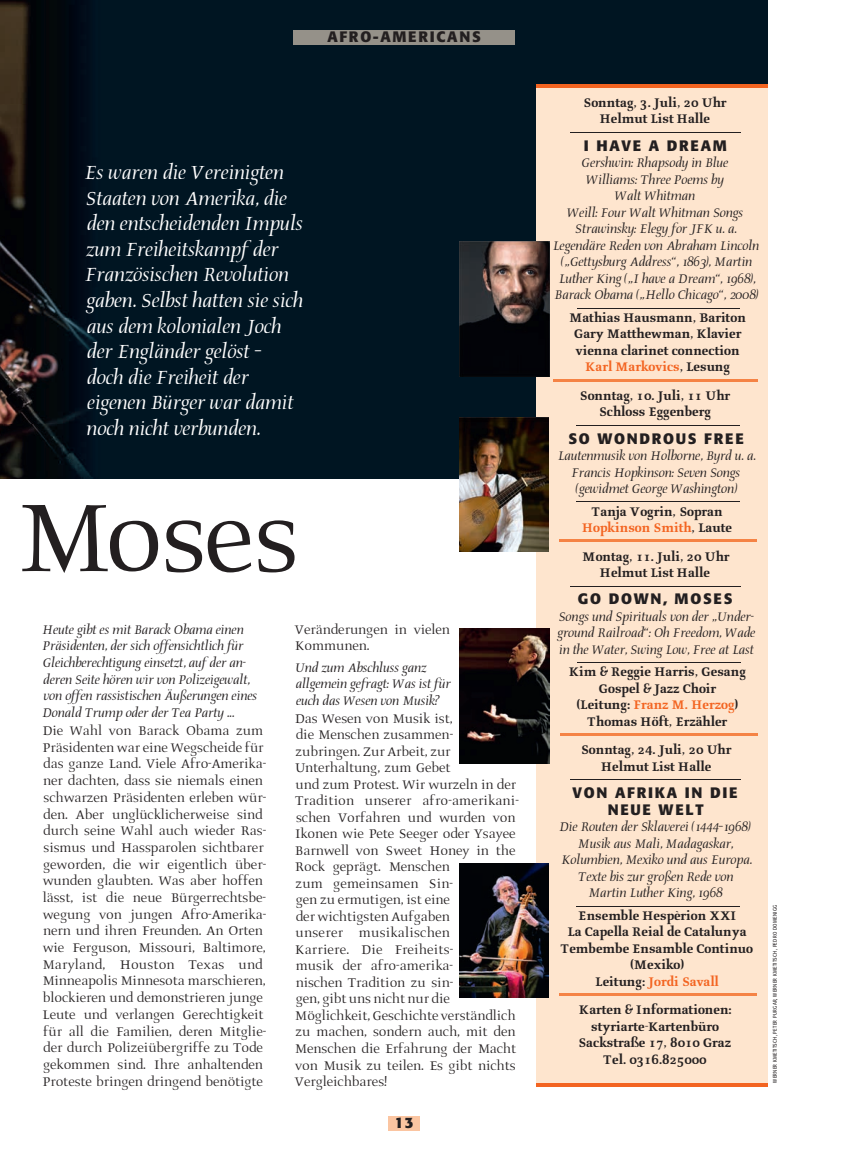
<style>
.page{position:relative;width:851px;height:1149px;background:#fff}
.page>*{position:absolute;margin:0;border:0;box-sizing:border-box;transform-origin:0 0}
.t1{font:121.5px "Styriarte Text";letter-spacing:-.02em;color:#231f20}
.t2{font:italic 24px/25.5px "Styriarte Text";color:#fff}
.t3{font:15.75px/16.5px "Styriarte Text";color:#231f20}
.t4{font:italic 15.75px/16.5px "Styriarte Text";color:#231f20;text-align:center}
.t5{font:700 15.75px/16.5px "Styriarte Text";color:#231f20;text-align:center}
.t6{font:700 15px/16.5px "Styriarte Formata";letter-spacing:.115em;color:#231f20;text-align:center}
.t7{font:5.25px "Styriarte Formata";letter-spacing:.065em;color:#231f20;scale:.85 1}
.s1{color:#f36421}
</style>
<div class="page">
<div style="left:388px;top:1115px;width:31px;height:15px;background:#fbc5a1"></div>
<div style="left:0;top:0;width:767px;height:478px;background:#001522"></div>
<div style="left:293px;top:30px;width:221px;height:15px;background:#959189"></div>
<div style="left:536px;top:87px;width:231px;height:555px;background:#fee5ce"></div>
<hr style="left:536px;top:85px;width:231px;height:3px;background:#f36421">
<div style="left:536px;top:638px;width:231px;height:445px;background:#fee5ce"></div>
<hr style="left:536px;top:1082px;width:231px;height:3px;background:#f36421">
<img style="left:0;top:478px;width:132px;height:1px">
<img style="left:0;top:0;width:96px;height:478px">
<hr style="left:570px;top:132px;width:170px;height:1px;background:#231f20">
<hr style="left:577px;top:308px;width:163px;height:1px;background:#231f20">
<hr style="left:553px;top:379px;width:204px;height:2px;background:#f58345">
<hr style="left:576px;top:425px;width:164px;height:1px;background:#231f20">
<hr style="left:576px;top:501px;width:164px;height:1px;background:#231f20">
<hr style="left:559px;top:539px;width:198px;height:3px;background:#f58345">
<hr style="left:570px;top:585px;width:170px;height:1px;background:#231f20">
<hr style="left:576px;top:662px;width:164px;height:1px;background:#231f20">
<hr style="left:559px;top:733px;width:198px;height:2px;background:#f58345">
<hr style="left:570px;top:779px;width:170px;height:1px;background:#231f20">
<hr style="left:576px;top:905px;width:164px;height:1px;background:#231f20">
<hr style="left:559px;top:993px;width:198px;height:2px;background:#f58345">
<img style="left:459px;top:863px;width:89px;height:134px">
<img style="left:459px;top:417px;width:89px;height:134px">
<img style="left:459px;top:241px;width:90px;height:135px">
<img style="left:459px;top:628px;width:90px;height:135px">
<p class="t6" style="left:327px;top:28px;width:155px">AFRO-AMERICANS</p>
<p class="t2" style="left:85px;top:158px;width:220px">Es waren die Vereinigten<br>Staaten von Amerika, die den entscheidenden Impuls zum Freiheitskampf der<br>Französischen Revolution gaben. Selbst hatten sie sich aus dem kolonialen Joch der Engländer gelöst –<br>doch die Freiheit der eigenen Bürger war damit noch nicht verbunden.</p>
<h1 class="t1" style="left:19px;top:485px;width:281px">Moses</h1>
<p class="t4" style="left:42px;top:619px;width:216px;text-align:left">Heute gibt es mit Barack Obama einen Präsidenten, der sich offensichtlich für Gleichberechtigung einsetzt, auf der an&shy;deren Seite hören wir von Polizeigewalt, von offen rassistischen Äußerungen eines Donald Trump oder der Tea Party ...</p>
<p class="t3" style="left:42px;top:722px;width:225px">Die Wahl von Barack Obama zum Präsidenten war eine Wegscheide für das ganze Land. Viele Afro-Amerika&shy;ner dachten, dass sie niemals einen schwarzen Präsidenten erleben wür&shy;den. Aber unglücklicherweise sind durch seine Wahl auch wieder Ras&shy;sismus und Hassparolen sichtbarer geworden, die wir eigentlich über&shy;wunden glaubten. Was aber hoffen lässt, ist die neue Bürgerrechtsbe&shy;wegung von jungen Afro-Amerika&shy;nern und ihren Freunden. An Orten wie Ferguson, Missouri, Baltimore, Maryland, Houston Texas und Minneapolis Minnesota marschieren, blockieren und demonstrieren junge Leute und verlangen Gerechtigkeit für all die Familien, deren Mitglie&shy;der durch Polizeiübergriffe zu Tode gekommen sind. Ihre anhaltenden Proteste bringen dringend benötigte</p>
<p class="t3" style="left:295px;top:621px;width:156px">Veränderungen in vielen<br>Kommunen.</p>
<p class="t4" style="left:295px;top:657px;width:157px;text-align:left">Und zum Abschluss ganz allgemein gefragt: Was ist für euch das Wesen von Musik?</p>
<p class="t3" style="left:295px;top:710px;width:225px">Das Wesen von Musik ist,<br>die Menschen zusammen&shy;zubringen. Zur Arbeit, zur<br>Unterhaltung, zum Gebet<br>und zum Protest. Wir wurzeln in der<br>Tradition unserer afro-amerikani&shy;schen Vorfahren und wurden von<br>Ikonen wie Pete Seeger oder Ysayee<br>Barnwell von Sweet Honey in the<br>Rock geprägt. Menschen<br>zum gemeinsamen Sin-<br>gen zu ermutigen, ist eine<br>der wichtigsten Aufgaben<br>unserer musikalischen<br>Karriere. Die Freiheits-<br>musik der afro-amerika-<br>nischen Tradition zu sin-<br>gen, gibt uns nicht nur die<br>Möglichkeit, Geschichte verständlich zu machen, sondern auch, mit den<br>Menschen die Erfahrung der Macht von Musik zu teilen. Es gibt nichts<br>Vergleichbares!</p>
<p class="t6" style="left:394px;top:1113px;width:20px">13</p>
<p class="t5" style="left:583px;top:95px;width:144px">Sonntag, 3. Juli, 20 Uhr<br>Helmut List Halle</p>
<p class="t6" style="left:583px;top:137px;width:144px">I HAVE A DREAM</p>
<p class="t4" style="left:552px;top:153px;width:208px">Gershwin: Rhapsody in Blue<br>Williams: Three Poems by<br>Walt Whitman<br>Weill: Four Walt Whitman Songs<br>Strawinsky: Elegy for JFK u. a.<br>Legendäre Reden von Abraham Lincoln („Gettysburg Address“, 1863), Martin<br>Luther King („I have a Dream“, 1968),<br>Barack Obama („Hello Chicago“, 2008)</p>
<p class="t5" style="left:569px;top:310px;width:178px">Mathias Hausmann, Bariton<br>Gary Matthewman, Klavier vienna clarinet connection<br><span class="s1">Karl Markovics</span>, Lesung</p>
<p class="t5" style="left:579px;top:388px;width:152px">Sonntag, 10. Juli, 11 Uhr<br>Schloss Eggenberg</p>
<p class="t6" style="left:568px;top:429px;width:177px">SO WONDROUS FREE</p>
<p class="t4" style="left:557px;top:446px;width:200px">Lautenmusik von Holborne, Byrd u. a.<br>Francis Hopkinson: Seven Songs (gewidmet George Washington)</p>
<p class="t5" style="left:582px;top:503px;width:151px">Tanja Vogrin, Sopran<br><span class="s1">Hopkinson Smith</span>, Laute</p>
<p class="t5" style="left:582px;top:548px;width:148px">Montag, 11. Juli, 20 Uhr<br>Helmut List Halle</p>
<p class="t6" style="left:578px;top:590px;width:156px">GO DOWN, MOSES</p>
<p class="t4" style="left:557px;top:606px;width:199px;text-align:justify">Songs und Spirituals von der „Under&shy;ground Railroad“: Oh Freedom, Wade in the Water, Swing Low, Free at Last</p>
<p class="t5" style="left:569px;top:664px;width:178px">Kim &amp; Reggie Harris, Gesang<br>Gospel &amp; Jazz Choir<br>(Leitung: <span class="s1">Franz M. Herzog</span>)<br>Thomas Höft, Erzähler</p>
<p class="t5" style="left:581px;top:742px;width:152px">Sonntag, 24. Juli, 20 Uhr<br>Helmut List Halle</p>
<p class="t6" style="left:572px;top:784px;width:166px">VON AFRIKA IN DIE<br>NEUE WELT</p>
<p class="t4" style="left:559px;top:817px;width:194px">Die Routen der Sklaverei (1444–1968)<br>Musik aus Mali, Madagaskar,<br>Kolumbien, Mexiko und aus Europa.<br>Texte bis zur großen Rede von<br>Martin Luther King, 1968</p>
<p class="t5" style="left:560px;top:907px;width:194px">Ensemble Hespèrion XXI<br>La Capella Reial de Catalunya<br>Tembembe Ensamble Continuo (Mexiko)<br>Leitung: <span class="s1">Jordi Savall</span></p>
<p class="t5" style="left:578px;top:1002px;width:155px">Karten &amp; Informationen: styriarte-Kartenbüro<br>Sackstraße 17, 8010 Graz<br>Tel. 0316.825000</p>
<p class="t7" style="left:771px;top:1082px;width:210px;rotate:-90deg">WERNER KMETITSCH, PETER PURGAR, WERNER KMETITSCH, PEDRO DOMENIGG</p>
</div>
